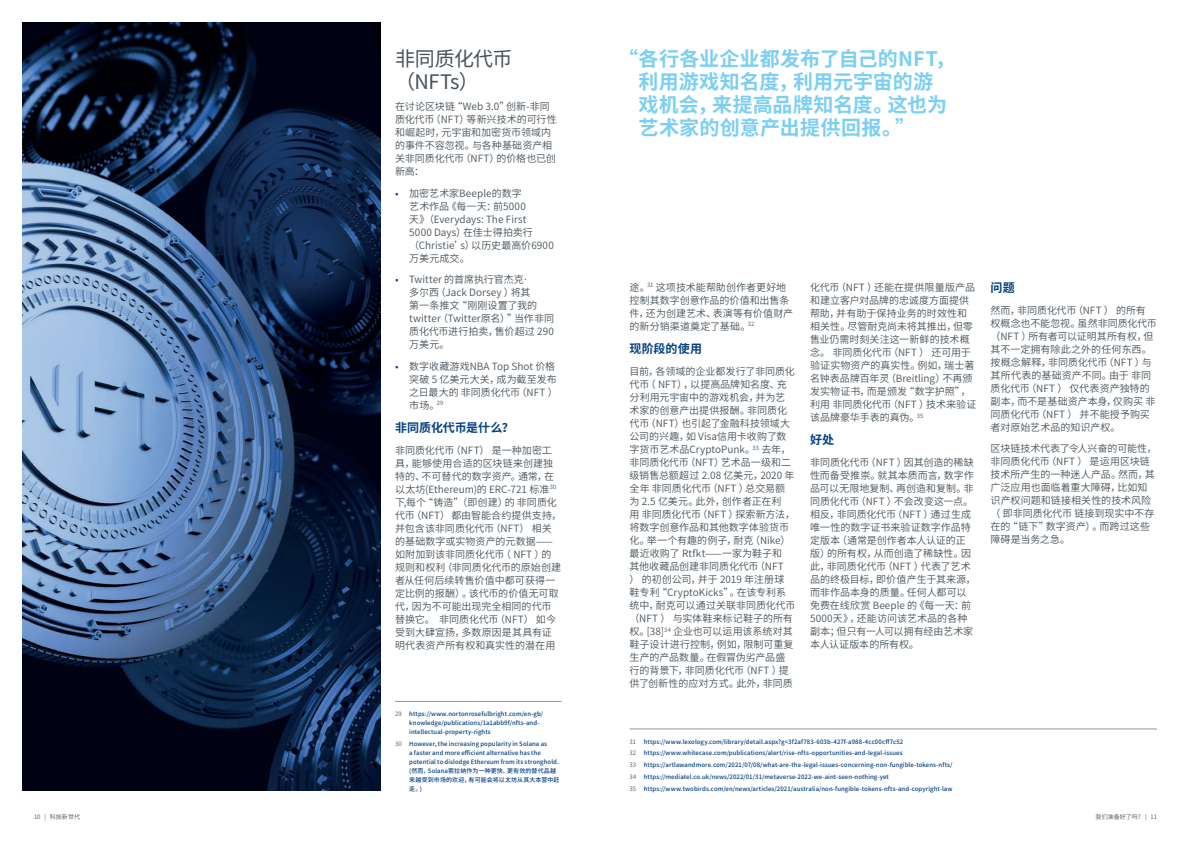
<style>
.page{position:relative;width:1191px;height:842px;background:#fff}
.page>*{position:absolute;margin:0;border:0;box-sizing:border-box;transform-origin:0 0}
.t1{font:700 20px/23px "Noto Sans CJ Ksc";letter-spacing:.01em;color:#7ccff2}
.t2{font:20px/23px "Noto Sans CJ Ksc";letter-spacing:-.025em;color:#475259}
.t3{font:700 12px "Noto Sans CJ Ksc";letter-spacing:.005em;color:#054082}
.t4{font:600 10px/13px "Noto Sans CJ Ksc";color:#475259}
.t5{font:500 6px/9px "Noto Sans CJ Ksc";letter-spacing:.015em;color:#054082}
.t6{font:600 6px "Noto Sans CJ Ksc";letter-spacing:.01em;color:#475259}
.s1{font-family:"Montserrat";font-weight:700;color:#054082}
.s2{font-weight:600;color:#475259}
</style>
<div class="page">
<hr style="left:395px;top:701px;width:166px;height:1px;background:#939598">
<hr style="left:629px;top:729px;width:528px;height:1px;background:#939598">
<img style="left:23px;top:23px;width:358px;height:768px">
<h1 class="t2" style="left:395px;top:47px;width:119px">非同质化代币（NFTs）</h1>
<p class="t4" style="left:395px;top:100px;width:163px">在讨论区块链“Web 3.0”创新-非同质化代币（NFT）等新兴技术的可行性和崛起时，元宇宙和加密货币领域内的事件不容忽视。与各种基础资产相关非同质化代币（NFT）的价格也已创新高：</p>
<p class="t4" style="left:409px;top:187px;width:146px;text-indent:-14px"><span class="s1">•</span> 加密艺术家Beeple的数字<br>艺术作品《每一天：前5000<br>天》（Everydays: The First<br>5000 Days）在佳士得拍卖行（Christie’s）以历史最高价6900万美元成交。</p>
<p class="t4" style="left:409px;top:273px;width:146px;text-indent:-14px"><span class="s1">•</span> Twitter 的首席执行官杰克·<br>多尔西（Jack Dorsey ）将其<br>第一条推文“刚刚设置了我的twitter（Twitter原名）”当作非同质化代币进行拍卖，售价超过 290万美元。</p>
<p class="t4" style="left:409px;top:360px;width:150px;text-indent:-14px"><span class="s1">•</span> 数字收藏游戏NBA Top Shot 价格突破 5 亿美元大关，成为截至发布之日最大的非同质化代币（NFT ）市场。<sup>29</sup></p>
<p class="t3" style="left:395px;top:421px;width:120px">非同质化代币是什么？</p>
<p class="t4" style="left:395px;top:444px;width:168px">非同质化代币（NFT）是一种加密工具，能够使用合适的区块链来创建独特的、不可替代的数字资产。通常，在以太坊(Ethereum)的 ERC-721 标准<sup>30</sup>下,每个“铸造”（即创建）的非同质化代币（NFT）都由智能合约提供支持，并包含该非同质化代币（NFT）相关的基础数字或实物资产的元数据——如附加到该非同质化代币（ NFT ）的规则和权利（非同质化代币的原始创建者从任何后续转售价值中都可获得一定比例的报酬）。该代币的价值无可取代，因为不可能出现完全相同的代币替换它。 非同质化代币（NFT）如今受到大肆宣扬，多数原因是其具有证明代表资产所有权和真实性的潜在用</p>
<p class="t5" style="left:409px;top:709px;width:135px;text-indent:-14px"><span class="s2">29</span> https://www.nortonrosefulbright.com/en-gb/ knowledge/publications/1a1abb9f/nfts-and&shy;intellectual-property-rights</p>
<p class="t5" style="left:409px;top:739px;width:152px;text-indent:-14px"><span class="s2">30</span> However, the increasing popularity in Solana as<br>a faster and more efficient alternative has the potential to dislodge Ethereum from its stronghold. (然而，Solana索拉纳作为一种更快、更有效的替代品越来越受到市场的欢迎，有可能会将以太坊从其大本营中赶走。)</p>
<h1 class="t1" style="left:638px;top:47px;width:318px;text-indent:-20px">“各行各业企业都发布了自己的NFT，利用游戏知名度，利用元宇宙的游戏机会，来提高品牌知名度。这也为艺术家的创意产出提供回报。”</h1>
<p class="t4" style="left:629px;top:281px;width:165px">途。<sup>31</sup> 这项技术能帮助创作者更好地控制其数字创意作品的价值和出售条件，还为创建艺术、表演等有价值财产的新分销渠道奠定了基础。<sup>32</sup></p>
<p class="t3" style="left:629px;top:342px;width:74px">现阶段的使用</p>
<p class="t4" style="left:629px;top:365px;width:167px">目前，各领域的企业都发行了非同质化代币（ NFT），以提高品牌知名度、充分利用元宇宙中的游戏机会，并为艺术家的创意产出提供报酬。非同质化代币（NFT）也引起了金融科技领域大公司的兴趣，如 Visa信用卡收购了数字货币艺术品CryptoPunk。<sup>33</sup> 去年，非同质化代币（NFT）艺术品一级和二级销售总额超过 2.08 亿美元，2020 年全年非同质化代币（NFT ）总交易额为 2.5 亿美元。此外，创作者正在利<br>用非同质化代币（NFT ）探索新方法，将数字创意作品和其他数字体验货币化。举一个有趣的例子，耐克（Nike）最近收购了 Rtfkt——一家为鞋子和<br>其他收藏品创建非同质化代币（NFT）的初创公司，并于 2019 年注册球鞋专利“CryptoKicks”。在该专利系统中，耐克可以通过关联非同质化代币（NFT ）与实体鞋来标记鞋子的所有权。[38]<sup>34</sup> 企业也可以运用该系统对其鞋子设计进行控制，例如，限制可重复生产的产品数量。在假冒伪劣产品盛行的背景下，非同质化代币（NFT ）提供了创新性的应对方式。此外，非同质</p>
<p class="t4" style="left:810px;top:281px;width:168px">化代币（NFT ）还能在提供限量版产品和建立客户对品牌的忠诚度方面提供帮助，并有助于保持业务的时效性和相关性。尽管耐克尚未将其推出，但零售业仍需时刻关注这一新鲜的技术概念。非同质化代币（NFT ）还可用于验证实物资产的真实性。例如，瑞士著名钟表品牌百年灵（Breitling）不再颁发实物证书，而是颁发“数字护照”，利用非同质化代币（NFT ）技术来验证该品牌豪华手表的真伪。<sup>35</sup></p>
<p class="t3" style="left:810px;top:433px;width:26px">好处</p>
<p class="t4" style="left:810px;top:456px;width:167px">非同质化代币（NFT ）因其创造的稀缺性而备受推崇。就其本质而言，数字作品可以无限地复制、再创造和复制。非同质化代币（NFT ）不会改变这一点。相反，非同质化代币（NFT ）通过生成唯一性的数字证书来验证数字作品特定版本（通常是创作者本人认证的正版）的所有权，从而创造了稀缺性。因此，非同质化代币（NFT ）代表了艺术品的终极目标，即价值产生于其来源，而非作品本身的质量。任何人都可以免费在线欣赏 Beeple 的《每一天：前<br>5000天》，还能访问该艺术品的各种副本；但只有一人可以拥有经由艺术家本人认证版本的所有权。</p>
<p class="t3" style="left:990px;top:281px;width:26px">问题</p>
<p class="t4" style="left:990px;top:304px;width:168px">然而，非同质化代币（NFT ）的所有权概念也不能忽视。虽然非同质化代币（NFT ）所有者可以证明其所有权，但其不一定拥有除此之外的任何东西。按概念解释，非同质化代币（NFT ）与其所代表的基础资产不同。由于非同质化代币（NFT ）仅代表资产独特的副本，而不是基础资产本身，仅购买非同质化代币（NFT ）并不能授予购买者对原始艺术品的知识产权。</p>
<p class="t4" style="left:990px;top:442px;width:168px">区块链技术代表了令人兴奋的可能性，非同质化代币（NFT ）是运用区块链技术所产生的一种迷人产品。然而，其广泛应用也面临着重大障碍，比如知识产权问题和链接相关性的技术风险（即非同质化代币链接到现实中不存在的“链下”数字资产）。而跨过这些障碍是当务之急。</p>
<p class="t6" style="left:629px;top:738px;width:8px">31</p>
<p class="t5" style="left:643px;top:737px;width:261px">https://www.lexology.com/library/detail.aspx?g=3f2af783-603b-427f-a988-4cc00cff7c52</p>
<p class="t6" style="left:629px;top:750px;width:8px">32</p>
<p class="t5" style="left:629px;top:747px;width:324px;line-height:11.8px;text-indent:14px">https://www.whitecase.com/publications/alert/rise-nfts-opportunities-and-legal-issues<br><span class="s2">33</span> https://artlawandmore.com/2021/07/08/what-are-the-legal-issues-concerning-non-fungible-tokens-nfts/ <span class="s2">34</span> https://mediatel.co.uk/news/2022/01/31/metaverse-2022-we-aint-seen-nothing-yet<br><span class="s2">35</span> https://www.twobirds.com/en/news/articles/2021/australia/non-fungible-tokens-nfts-and-copyright-law</p>
<p class="t6" style="left:34px;top:814px;width:48px">10 | 科技新世代</p>
<p class="t6" style="left:1095px;top:814px;width:63px">我们准备好了吗？ | 11</p>
</div>
